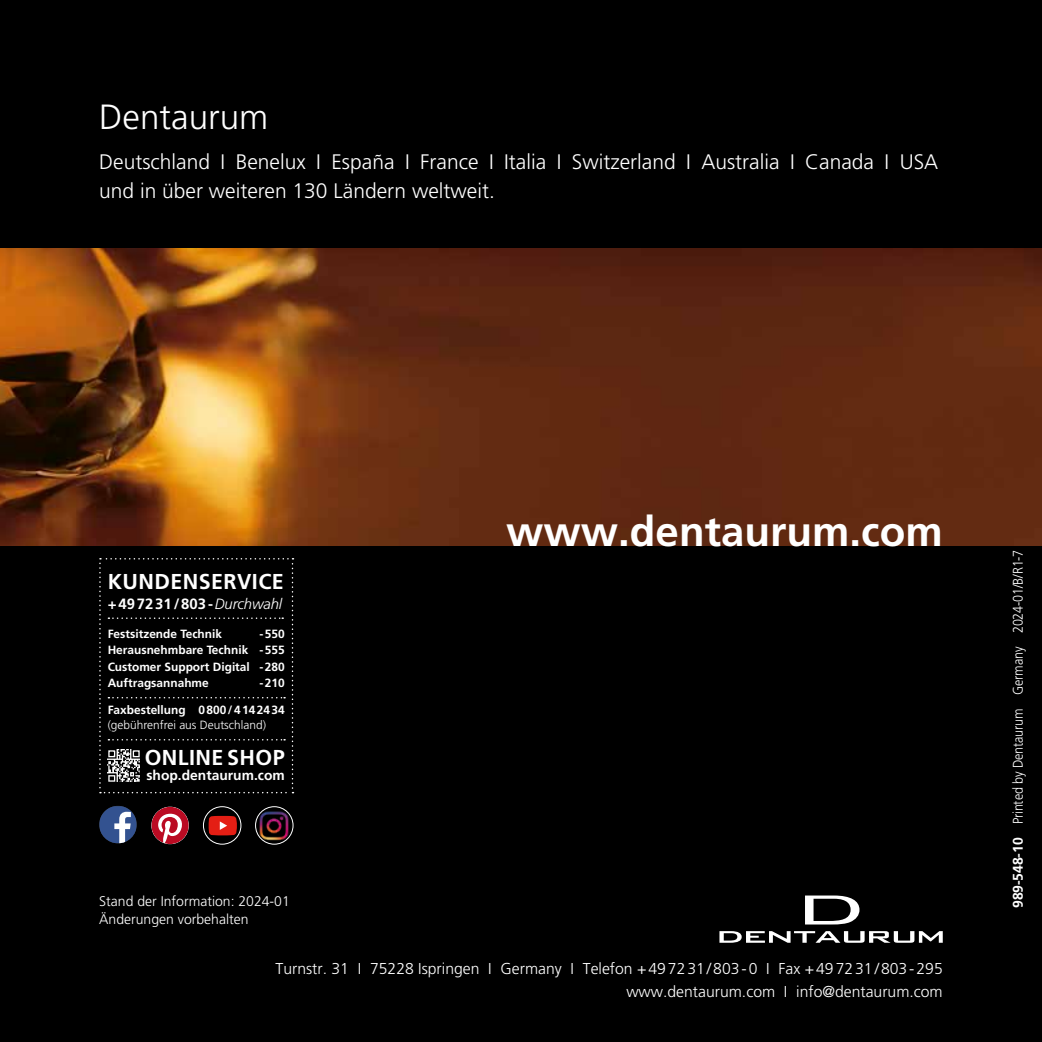
<style>
.page{position:relative;width:1042px;height:1042px;background:#000}
.page>*{position:absolute;margin:0;border:0;box-sizing:border-box;transform-origin:0 0}
.t1{font:700 42px "Frutiger LT Std";color:#fff}
.t2{font:300 35px "Frutiger LT Std";color:#fff}
.t3{font:700 21.53px "Frutiger LT Std";letter-spacing:.02em;color:#fff}
.t4{font:300 21px/29.8px "Frutiger LT Std";color:#fff}
.t5{font:300 15.75px/22.8px "Frutiger LT Std";color:#fff;text-align:right}
.t6{font:700 14.88px "Frutiger LT Std";color:#fff}
.t7{font:300 14px "Frutiger LT Std";color:#fff;scale:.9 1}
.t8{font:300 14px/17.5px "Frutiger LT Std";color:#fff}
.t9{font:700 13.83px "Frutiger LT Std";color:#fff}
.t10{font:700 11.9px/16.4px "Frutiger LT Std";color:#fff;text-align:justify}
.t11{font:300 11.9px "Frutiger LT Std";color:#fff}
.s1{font-weight:300;font-style:italic}
.s2{font-weight:700}
</style>
<div class="page">
<svg style="left:719px;top:931px;width:224px;height:12px"></svg>
<svg style="left:805px;top:895px;width:54px;height:29px"></svg>
<img style="left:0;top:248px;width:1042px;height:298px">
<svg style="left:99px;top:558px;width:194px;height:235px"></svg>
<img style="left:108px;top:749px;width:32px;height:33px">
<svg style="left:151px;top:806px;width:38px;height:38px"></svg>
<svg style="left:99px;top:806px;width:38px;height:37px"></svg>
<svg style="left:208px;top:815px;width:33px;height:20px"></svg>
<div style="left:203px;top:806px;width:38px;height:38px;border:1px solid #fff;border-radius:50%"></div>
<img style="left:255px;top:806px;width:38px;height:38px;border-radius:19px">
<div style="left:255px;top:806px;width:38px;height:38px;border:1px solid #fff;border-radius:50%"></div>
<h2 class="t2" style="left:99px;top:97px;width:171px">Dentaurum</h2>
<h3 class="t4" style="left:99px;top:147px;width:840px">Deutschland I Benelux I España I France I Italia I Switzerland I Australia I Canada I USA und in über weiteren 130 Ländern weltweit.</h3>
<h3 class="t3" style="left:108px;top:569px;width:178px">KUNDENSERVICE</h3>
<p class="t6" style="left:108px;top:595px;width:176px">+497231/803-<span class="s1">Durchwahl</span></p>
<p class="t10" style="left:108px;top:625px;width:116px">Festsitzende Technik</p>
<p class="t10" style="left:108px;top:625px;width:179px;text-indent:152px">-550<br>Herausnehmbare Technik -555<br>Customer Support Digital -280<br>Auftragsannahme</p>
<p class="t10" style="left:259px;top:674px;width:27px">-210</p>
<p class="t10" style="left:108px;top:702px;width:179px">Faxbestellung 0800/4142434</p>
<p class="t11" style="left:108px;top:718px;width:160px">(gebührenfrei aus Deutschland)</p>
<h3 class="t3" style="left:145px;top:745px;width:142px">ONLINE SHOP</h3>
<p class="t9" style="left:146px;top:767px;width:140px">shop.dentaurum.com</p>
<p class="t8" style="left:99px;top:892px;width:192px">Stand der Information: 2024-01<br>Änderungen vorbehalten</p>
<h1 class="t1" style="left:506px;top:507px;width:438px">www.dentaurum.com</h1>
<h3 class="t5" style="left:275px;top:958px;width:669px">Turnstr. 31 I 75228 Ispringen I Germany I Telefon +497231/803-0 I Fax +497231/803-295 www.dentaurum.com I info@dentaurum.com</h3>
<p class="t7" style="left:1010px;top:908px;width:400px;rotate:-90deg"><span class="s2">989-548-10</span> Printed by Dentaurum Germany 2024-01/B/R1-7</p>
</div>
